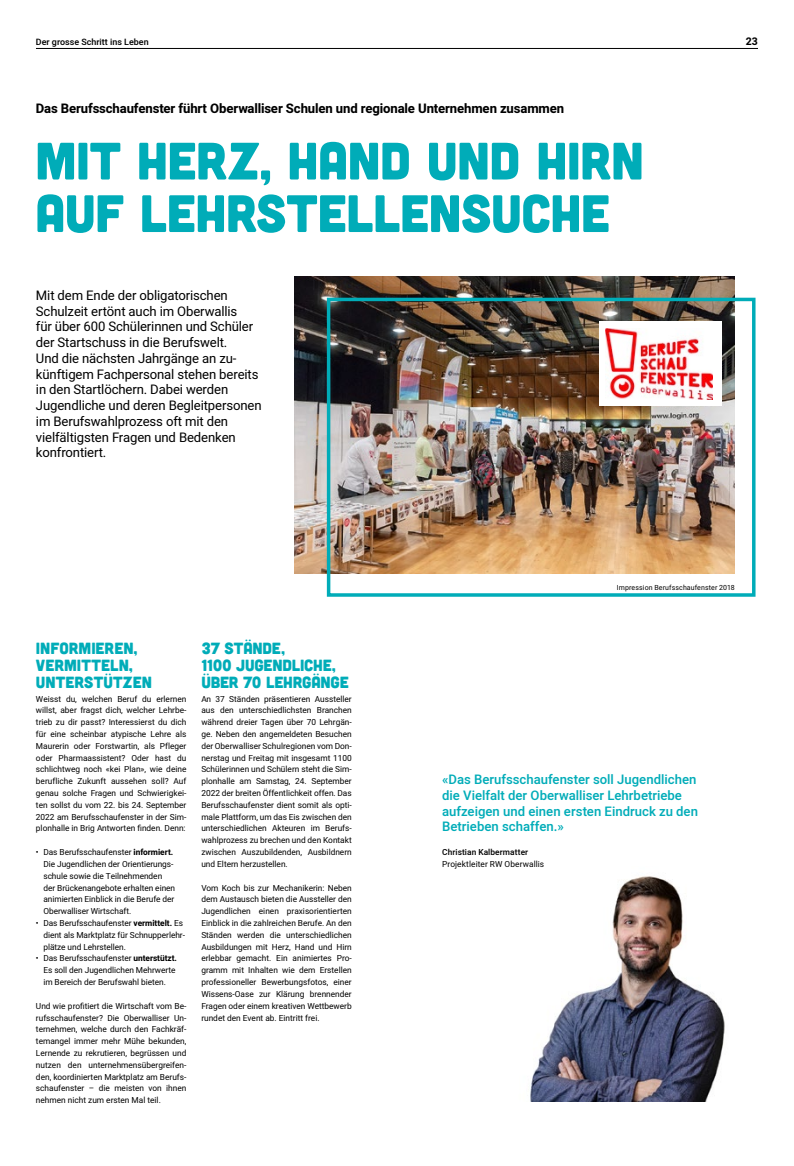
<style>
.page{position:relative;width:794px;height:1166px;background:#fff}
.page>*{position:absolute;margin:0;border:0;box-sizing:border-box;transform-origin:0 0}
.Titel_1{font:52.5px/52.5px "Cubano";letter-spacing:-.015em;color:#00acb8}
.Untertitel{font:16.19px/16.6px "Cubano";letter-spacing:-.005em;color:#00acb8}
.Lead{font:13.12px/15.8px "Heebo";letter-spacing:-.01em;color:#000}
.Lead-2{font:500 13.12px/15.8px "Heebo";color:#00acb8}
.Lead-3{font:700 13.12px "Heebo";letter-spacing:-.01em;color:#000}
.t1{font:700 10.5px "Heebo";color:#000}
.t2{font:500 8.75px "Heebo";color:#000}
.Grundtext{font:8.31px/11.8px "Heebo";letter-spacing:-.005em;color:#000;text-align:justify}
.Grundtext-2{font:500 8.31px "Heebo";letter-spacing:.01em;color:#000}
.Text_Foto_Nachweis{font:7px "Heebo";letter-spacing:.015em;color:#000}
.s1{font-weight:700}
</style>
<div class="page">
<hr style="left:36px;top:48px;width:722px;height:1px;background:#000">
<img style="left:530px;top:876px;width:195px;height:225px">
<img style="left:294px;top:276px;width:440px;height:297px">
<div style="left:327px;top:298px;width:428px;height:299px;border:4px solid #00acb8"></div>
<div style="left:599px;top:321px;width:122px;height:85px;background:#fff"></div>
<img style="left:605px;top:328px;width:107px;height:72px">
<div style="left:0;top:0;width:45px;height:1129px;background:#fff"></div>
<div style="left:749px;top:0;width:45px;height:1129px;background:#fff"></div>
<p class="t2" style="left:36px;top:35px;width:114px">Der grosse Schritt ins Leben</p>
<p class="t1" style="left:746px;top:34px;width:14px">23</p>
<p class="Lead-3" style="left:36px;top:99px;width:530px">Das Berufsschaufenster führt Oberwalliser Schulen und regionale Unternehmen zusammen</p>
<p class="Titel_1" style="left:35px;top:132px;width:610px">MIT HERZ, HAND UND HIRN<br>AUF LEHRSTELLENSUCHE</p>
<p class="Lead" style="left:36px;top:287px;width:227px">Mit dem Ende der obligatorischen Schulzeit ertönt auch im Oberwallis<br>für über 600 Schülerinnen und Schüler der Startschuss in die Berufswelt.<br>Und die nächsten Jahrgänge an zu&shy;künftigem Fachpersonal stehen bereits in den Startlöchern. Dabei werden Jugendliche und deren Begleitpersonen im Berufswahlprozess oft mit den vielfältigsten Fragen und Bedenken konfrontiert.</p>
<p class="Untertitel" style="left:36px;top:639px;width:117px">INFORMIEREN,<br>VERMITTELN,<br>UNTERSTÜTZEN</p>
<p class="Grundtext" style="left:36px;top:692px;width:152px">Weisst du, welchen Beruf du erlernen willst, aber fragst dich, welcher Lehrbe&shy;trieb zu dir passt? Interessierst du dich für eine scheinbar atypische Lehre als Maurerin oder Forstwartin, als Pfleger oder Pharmaassistent? Oder hast du schlichtweg noch «kei Plan», wie deine berufliche Zukunft aussehen soll? Auf genau solche Fragen und Schwierigkei&shy;ten sollst du vom 22. bis 24. September 2022 am Berufsschaufenster in der Sim&shy;plonhalle in Brig Antworten finden. Denn:</p>
<p class="Grundtext" style="left:43px;top:846px;width:133px;text-align:left;text-indent:-7px">• Das Berufsschaufenster <span class="s1">informiert.<br></span>Die Jugendlichen der Orientierungs&shy;schule sowie die Teilnehmenden der Brückenangebote erhalten einen animierten Einblick in die Berufe der Oberwalliser Wirtschaft.</p>
<p class="Grundtext" style="left:43px;top:917px;width:143px;text-align:left;text-indent:-7px">• Das Berufsschaufenster <span class="s1">vermittelt.</span> Es dient als Marktplatz für Schnupperlehr&shy;plätze und Lehrstellen.</p>
<p class="Grundtext" style="left:43px;top:952px;width:135px;text-align:left;text-indent:-7px">• Das Berufsschaufenster <span class="s1">unterstützt.<br></span>Es soll den Jugendlichen Mehrwerte im Bereich der Berufswahl bieten.</p>
<p class="Grundtext" style="left:36px;top:1000px;width:152px">Und wie profitiert die Wirtschaft vom Be&shy;rufsschaufenster? Die Oberwalliser Un&shy;ternehmen, welche durch den Fachkräf&shy;temangel immer mehr Mühe bekunden, Lernende zu rekrutieren, begrüssen und nutzen den unternehmensübergreifen&shy;den, koordinierten Marktplatz am Berufs&shy;schaufenster – die meisten von ihnen nehmen nicht zum ersten Mal teil.</p>
<p class="Untertitel" style="left:201px;top:639px;width:149px">37 STÄNDE,<br>1100 JUGENDLICHE,<br>ÜBER 70 LEHRGÄNGE</p>
<p class="Grundtext" style="left:201px;top:692px;width:152px">An 37 Ständen präsentieren Aussteller aus den unterschiedlichsten Branchen während dreier Tagen über 70 Lehrgän&shy;ge. Neben den angemeldeten Besuchen der Oberwalliser Schulregionen vom Don&shy;nerstag und Freitag mit insgesamt 1100<br>Schülerinnen und Schülern steht die Sim&shy;plonhalle am Samstag, 24. September 2022 der breiten Öffentlichkeit offen. Das Berufsschaufenster dient somit als opti&shy;male Plattform, um das Eis zwischen den unterschiedlichen Akteuren im Berufs&shy;wahlprozess zu brechen und den Kontakt zwischen Auszubildenden, Ausbildnern und Eltern herzustellen.</p>
<p class="Grundtext" style="left:201px;top:881px;width:152px">Vom Koch bis zur Mechanikerin: Neben dem Austausch bieten die Aussteller den Jugendlichen einen praxisorientierten Einblick in die zahlreichen Berufe. An den Ständen werden die unterschiedlichen Ausbildungen mit Herz, Hand und Hirn erlebbar gemacht. Ein animiertes Pro&shy;gramm mit Inhalten wie dem Erstellen professioneller Bewerbungsfotos, einer Wissens-Oase zur Klärung brennender Fragen oder einem kreativen Wettbewerb rundet den Event ab. Eintritt frei.</p>
<p class="Text_Foto_Nachweis" style="left:617px;top:583px;width:119px">Impression Berufsschaufenster 2018</p>
<p class="Lead-2" style="left:442px;top:772px;width:257px">«Das Berufsschaufenster soll Jugendlichen die Vielfalt der Oberwalliser Lehrbetriebe aufzeigen und einen ersten Eindruck zu den Betrieben schaffen.»</p>
<p class="Grundtext-2" style="left:442px;top:846px;width:88px">Christian Kalbermatter</p>
<p class="Grundtext" style="left:442px;top:858px;width:103px">Projektleiter RW Oberwallis</p>
</div>
